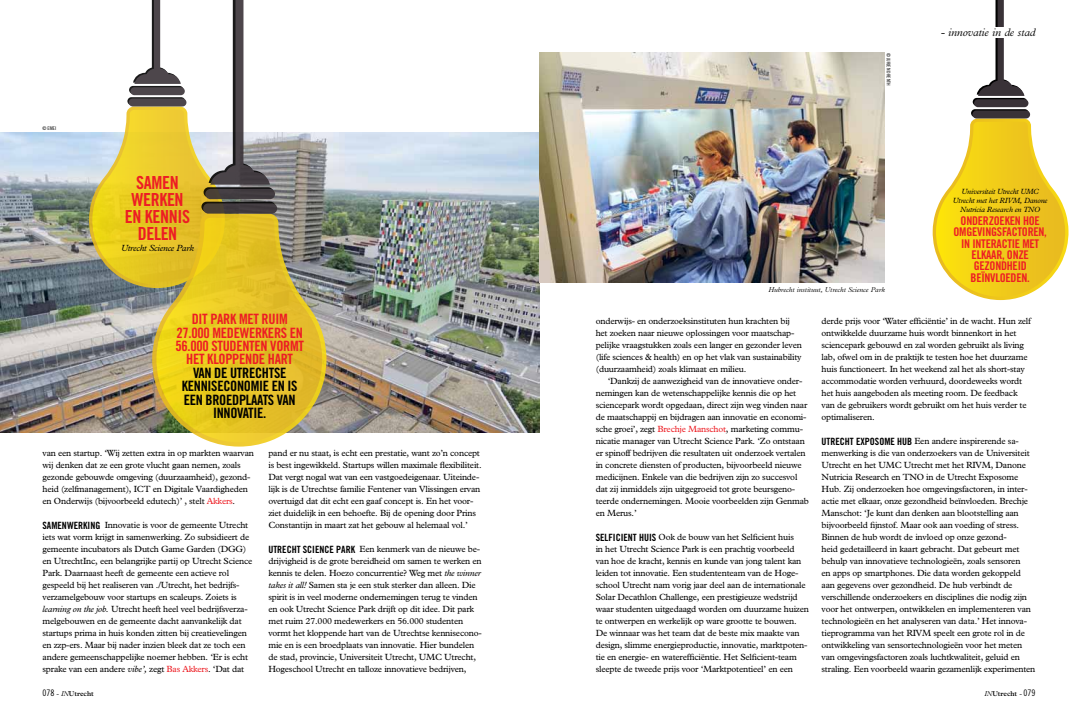
<style>
.page{position:relative;width:1078px;height:723px;background:#fff}
.page>*{position:absolute;margin:0;border:0;box-sizing:border-box;transform-origin:0 0}
.t1{font:18px/17px "Trade Gothic Bold Cond Twenty";letter-spacing:-.02em;color:#ed1d24;text-align:center}
.t2{font:14.3px/13.5px "Trade Gothic Bold Cond Twenty";letter-spacing:-.02em;color:#ed1d24;text-align:center}
.t3{font:14.3px/13.5px "Trade Gothic Bold Cond Twenty";letter-spacing:-.02em;color:#000;text-align:center}
.t4{font:12px/11.3px "Trade Gothic Bold Cond Twenty";letter-spacing:-.02em;color:#ed1d24;text-align:center}
.t5{font:italic 300 11px "M Plantin";letter-spacing:-.01em;color:#000}
.t6{font:9px/12px "M Plantin";letter-spacing:-.02em;color:#000}
.t7{font:italic 9px "M Plantin";letter-spacing:-.02em;color:#000}
.t8{font:italic 7.6px/9.1px "M Plantin";letter-spacing:-.02em;color:#000;text-align:center}
.t9{font:italic 300 7px "M Plantin";color:#000}
.t10{font:600 7px "M Plantin";letter-spacing:-.01em;color:#000}
.t11{font:5px "Trade Gothic Cond Eighteen";color:#000}
.s1{color:#ed1d24}
.s2{font-family:"Trade Gothic Bold Cond Twenty";font-size:10px}
.s3{font-style:italic}
.s4{font-weight:300;font-style:italic}
.s5{font-weight:300}
.s6{font-family:"Trade Gothic Cond Eighteen";font-weight:400;font-size:9px}
</style>
<div class="page">
<svg style="left:932px;top:118px;width:136px;height:182px"></svg>
<svg style="left:970px;top:109px;width:58px;height:8px"></svg>
<svg style="left:972px;top:98px;width:54px;height:8px"></svg>
<div style="left:972px;top:110px;width:57px;height:8px;background:#393237;border-radius:4px"></div>
<div style="left:973px;top:99px;width:55px;height:8px;background:#393237;border-radius:4px"></div>
<svg style="left:976px;top:0;width:48px;height:96px"></svg>
<div style="left:939px;top:28px;width:99px;height:10px;background:#fff"></div>
<img style="left:0;top:132px;width:539px;height:300px">
<img style="left:152px;top:214px;width:174px;height:232px">
<svg style="left:156px;top:218px;width:166px;height:224px;background:#d7bc39"></svg>
<div style="left:201px;top:202px;width:74px;height:10px;background:#0b0b0a;border-radius:5px"></div>
<div style="left:203px;top:203px;width:74px;height:11px;background:#423c40;border-radius:5px"></div>
<svg style="left:205px;top:189px;width:70px;height:10px"></svg>
<svg style="left:89px;top:0;width:181px;height:288px"></svg>
<img style="left:539px;top:52px;width:345px;height:231px">
<p class="t11" style="left:43px;top:125px;width:15px">© EMEI</p>
<h1 class="t1" style="left:125px;top:174px;width:65px">SAMEN<br>WERKEN<br>EN KENNIS<br>DELEN</h1>
<p class="t7" style="left:121px;top:243px;width:75px">Utrecht Science Park</p>
<h2 class="t2" style="left:175px;top:312px;width:130px">DIT PARK MET RUIM<br>27.000 MEDEWERKERS EN<br>56.000 STUDENTEN VORMT<br>HET KLOPPENDE HART</h2>
<h2 class="t3" style="left:182px;top:366px;width:116px">VAN DE UTRECHTSE<br>KENNISECONOMIE EN IS<br>EEN BROEDPLAATS VAN<br>INNOVATIE.</h2>
<p class="t6" style="left:43px;top:447px;width:213px">van een startup. ‘Wij zetten extra in op markten waarvan wij denken dat ze een grote vlucht gaan nemen, zoals gezonde gebouwde omgeving (duurzaamheid), gezond&shy;heid (zelfmanagement), ICT en Digitale Vaardigheden en Onderwijs (bijvoorbeeld edutech)’ , stelt <span class="s1">Akkers</span>.</p>
<p class="t6" style="left:43px;top:519px;width:211px"><span class="s2">SAMENWERKING</span> Innovatie is voor de gemeente Utrecht iets wat vorm krijgt in samenwerking. Zo subsidieert de gemeente incubators als Dutch Game Garden (DGG) en UtrechtInc, een belangrijke partij op Utrecht Science Park. Daarnaast heeft de gemeente een actieve rol gespeeld bij het realiseren van ./Utrecht, het bedrijfs&shy;verzamelgebouw voor startups en scaleups. Zoiets is <span class="s3">learning on the job.</span> Utrecht heeft heel veel bedrijfsverza&shy;melgebouwen en de gemeente dacht aanvankelijk dat startups prima in huis konden zitten bij creatievelingen en zzp-ers. Maar bij nader inzien bleek dat ze toch een andere gemeenschappelijke noemer hebben. ‘Er is echt sprake van een andere <span class="s3">vibe’,</span> zegt <span class="s1">Bas Akkers</span>. ‘Dat dat</p>
<p class="t6" style="left:268px;top:447px;width:215px">pand er nu staat, is echt een prestatie, want zo’n concept is best ingewikkeld. Startups willen maximale flexibiliteit.<br>Dat vergt nogal wat van een vastgoedeigenaar. Uiteinde&shy;lijk is de Utrechtse familie Fentener van Vlissingen ervan overtuigd dat dit echt een gaaf concept is. En het voor&shy;ziet duidelijk in een behoefte. Bij de opening door Prins Constantijn in maart zat het gebouw al helemaal vol.’</p>
<p class="t6" style="left:268px;top:543px;width:215px"><span class="s2">UTRECHT SCIENCE PARK</span> Een kenmerk van de nieuwe be&shy;drijvigheid is de grote bereidheid om samen te werken en kennis te delen. Hoezo concurrentie? Weg met <span class="s3">the winner takes it all!</span> Samen sta je een stuk sterker dan alleen. Die spirit is in veel moderne ondernemingen terug te vinden en ook Utrecht Science Park drijft op dit idee. Dit park met ruim 27.000 medewerkers en 56.000 studenten vormt het kloppende hart van de Utrechtse kennisecono&shy;mie en is een broedplaats van innovatie. Hier bundelen de stad, provincie, Universiteit Utrecht, UMC Utrecht, Hogeschool Utrecht en talloze innovatieve bedrijven,</p>
<p class="t11" style="left:891px;top:53px;width:34px;rotate:90deg">© JURJEN DRENTH</p>
<p class="t9" style="left:768px;top:286px;width:118px">Hubrecht instituut, Utrecht Science Park</p>
<p class="t5" style="left:940px;top:26px;width:96px">- innovatie in de stad</p>
<p class="t8" style="left:952px;top:187px;width:96px">Universiteit Utrecht UMC<br>Utrecht met het RIVM, Danone<br>Nutricia Research en TNO</p>
<h3 class="t4" style="left:953px;top:215px;width:95px">ONDERZOEKEN HOE<br>OMGEVINGSFACTOREN,<br>IN INTERACTIE MET<br>ELKAAR, ONZE<br>GEZONDHEID<br>BEÏNVLOEDEN.</h3>
<p class="t6" style="left:595px;top:315px;width:208px">onderwijs- en onderzoeksinstituten hun krachten bij het zoeken naar nieuwe oplossingen voor maatschap&shy;pelijke vraagstukken zoals een langer en gezonder leven (life sciences &amp; health) en op het vlak van sustainability (duurzaamheid) zoals klimaat en milieu.</p>
<p class="t6" style="left:595px;top:375px;width:215px;text-indent:12px">‘Dankzij de aanwezigheid van de innovatieve onder&shy;nemingen kan de wetenschappelijke kennis die op het sciencepark wordt opgedaan, direct zijn weg vinden naar de maatschappij en bijdragen aan innovatie en economi&shy;sche groei’, zegt <span class="s1">Brechje Manschot</span>, marketing commu&shy;nicatie manager van Utrecht Science Park. ‘Zo ontstaan er spinoff bedrijven die resultaten uit onderzoek vertalen in concrete diensten of producten, bijvoorbeeld nieuwe medicijnen. Enkele van die bedrijven zijn zo succesvol dat zij inmiddels zijn uitgegroeid tot grote beursgeno&shy;teerde ondernemingen. Mooie voorbeelden zijn Genmab en Merus.’</p>
<p class="t6" style="left:595px;top:531px;width:214px"><span class="s2">SELFICIENT HUIS</span> Ook de bouw van het Selficient huis<br>in het Utrecht Science Park is een prachtig voorbeeld van hoe de kracht, kennis en kunde van jong talent kan leiden tot innovatie. Een studententeam van de Hoge&shy;school Utrecht nam vorig jaar deel aan de internationale Solar Decathlon Challenge, een prestigieuze wedstrijd waar studenten uitgedaagd worden om duurzame huizen te ontwerpen en werkelijk op ware grootte te bouwen.<br>De winnaar was het team dat de beste mix maakte van design, slimme energieproductie, innovatie, marktpoten&shy;tie en energie- en waterefficiëntie. Het Selficient-team sleepte de tweede prijs voor ‘Marktpotentieel’ en een</p>
<p class="t6" style="left:821px;top:315px;width:211px">derde prijs voor ‘Water efficiëntie’ in de wacht. Hun zelf ontwikkelde duurzame huis wordt binnenkort in het sciencepark gebouwd en zal worden gebruikt als living lab, ofwel om in de praktijk te testen hoe het duurzame huis functioneert. In het weekend zal het als short-stay accommodatie worden verhuurd, doordeweeks wordt het huis aangeboden als meeting room. De feedback van de gebruikers wordt gebruikt om het huis verder te optimaliseren.</p>
<p class="t6" style="left:821px;top:435px;width:215px"><span class="s2">UTRECHT EXPOSOME HUB</span> Een andere inspirerende sa&shy;menwerking is die van onderzoekers van de Universiteit Utrecht en het UMC Utrecht met het RIVM, Danone Nutricia Research en TNO in de Utrecht Exposome Hub. Zij onderzoeken hoe omgevingsfactoren, in inter&shy;actie met elkaar, onze gezondheid beïnvloeden. Brechje Manschot: ‘Je kunt dan denken aan blootstelling aan bijvoorbeeld fijnstof. Maar ook aan voeding of stress.<br>Binnen de hub wordt de invloed op onze gezond-<br>heid gedetailleerd in kaart gebracht. Dat gebeurt met behulp van innovatieve technologieën, zoals sensoren<br>en apps op smartphones. Die data worden gekoppeld aan gegevens over gezondheid. De hub verbindt de verschillende onderzoekers en disciplines die nodig zijn voor het ontwerpen, ontwikkelen en implementeren van technologieën en het analyseren van data.’ Het innova&shy;tieprogramma van het RIVM speelt een grote rol in de ontwikkeling van sensortechnologieën voor het meten van omgevingsfactoren zoals luchtkwaliteit, geluid en straling. Een voorbeeld waarin gezamenlijk experimenten</p>
<p class="t10" style="left:984px;top:689px;width:52px"><span class="s4">in</span>Utrecht <span class="s5">-</span> <span class="s6">079</span></p>
</div>
